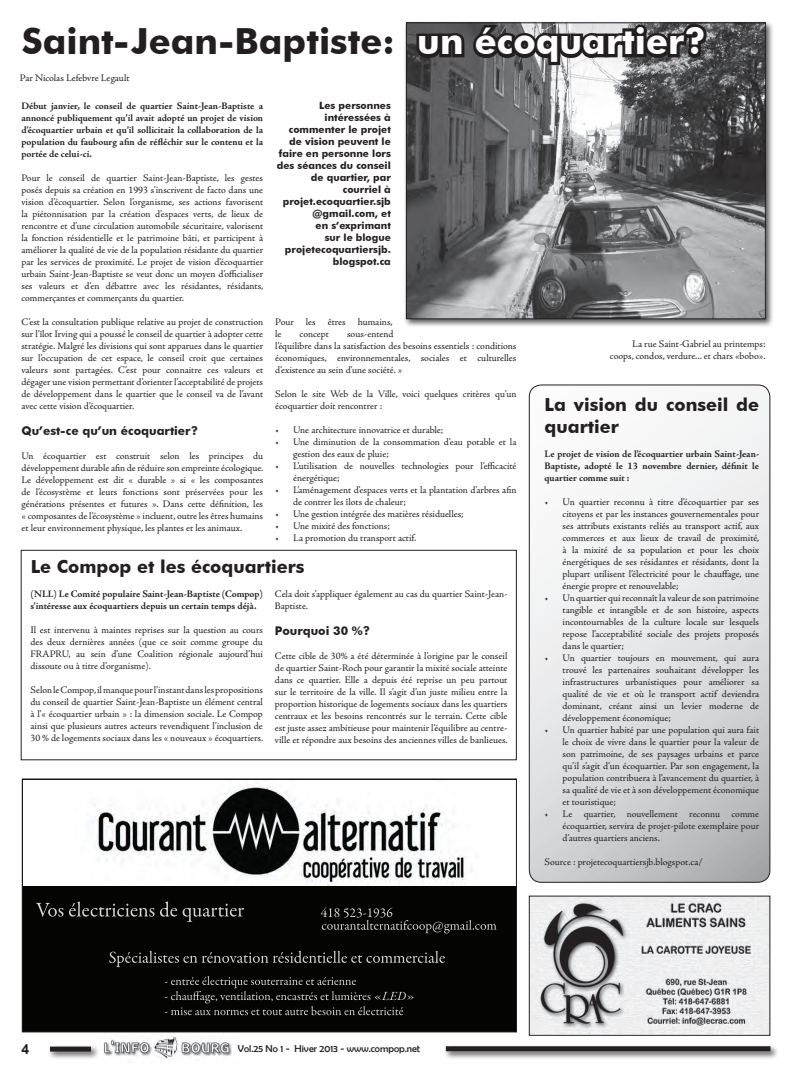
<style>
.page{position:relative;width:792px;height:1080px;background:#fff}
.page>*{position:absolute;margin:0;border:0;box-sizing:border-box;transform-origin:0 0}
.t1{font:700 36px "Futura BT";color:#231f20}
.t2{font:700 18px/21.6px "Futura BT";color:#231f20}
.t3{font:700 14px "Arial";color:#231f20}
.t4{font:700 12px "Futura BT";color:#231f20}
.t5{font:10px/12px "Adobe Jenson Pro";letter-spacing:-.005em;color:#231f20;text-align:justify}
.t6{font:700 10px/12px "Adobe Jenson Pro";letter-spacing:-.005em;color:#231f20;text-align:justify}
.t7{font:700 10px/12px "Futura BT";color:#231f20;text-align:right}
.t8{font:10px "Berlin Sans FB";color:#231f20}
.s1{color:#fff}
</style>
<div class="page">
<img style="left:103px;top:1036px;width:129px;height:24px">
<div style="left:444px;top:1044px;width:335px;height:16px;background:#231f20;opacity:.75"></div>
<div style="left:446px;top:1046px;width:325px;height:5px;background:#231f20"></div>
<div style="left:48px;top:1044px;width:52px;height:16px;background:#231f20;opacity:.75"></div>
<div style="left:50px;top:1047px;width:41px;height:5px;background:#231f20"></div>
<img style="left:91px;top:782px;width:381px;height:104px">
<img style="left:24px;top:886px;width:491px;height:144px">
<div style="left:22px;top:778px;width:495px;height:254px;border:1px solid #231f20"></div>
<img style="left:531px;top:898px;width:237px;height:135px">
<div style="left:529px;top:896px;width:241px;height:140px;border:1px solid #231f20"></div>
<svg style="left:529px;top:386px;width:241px;height:496px"></svg>
<div style="left:529px;top:384px;width:241px;height:499px;border:1px solid #231f20;border-radius:12px"></div>
<div style="left:21px;top:550px;width:496px;height:210px;border:1px solid #231f20"></div>
<div style="left:404px;top:20px;width:370px;height:308px;background:#231f20;opacity:.75"></div>
<img style="left:408px;top:24px;width:356px;height:293px">
<svg style="left:413px;top:20px;width:299px;height:52px;background:#5f5e5f"></svg>
<h1 class="t1" style="left:22px;top:20px;width:686px">Saint-Jean-Baptiste: <span class="s1">un écoquartier?</span></h1>
<p class="t5" style="left:20px;top:72px;width:111px">Par Nicolas Lefebvre Legault</p>
<p class="t6" style="left:21px;top:100px;width:243px">Début janvier, le conseil de quartier Saint-Jean-Baptiste a annoncé publiquement qu’il avait adopté un projet de vision d’écoquartier urbain et qu’il sollicitait la collaboration de la population du faubourg afin de réfléchir sur le contenu et la portée de celui-ci.</p>
<p class="t5" style="left:21px;top:172px;width:243px">Pour le conseil de quartier Saint-Jean-Baptiste, les gestes posés depuis sa création en 1993 s’inscrivent de facto dans une vision d’écoquartier. Selon l’organisme, ses actions favorisent la piétonnisation par la création d’espaces verts, de lieux de rencontre et d’une circulation automobile sécuritaire, valorisent la fonction résidentielle et le patrimoine bâti, et participent à améliorer la qualité de vie de la population résidante du quartier par les services de proximité. Le projet de vision d’écoquartier urbain Saint-Jean-Baptiste se veut donc un moyen d’officialiser ses valeurs et d’en débattre avec les résidantes, résidants, commerçantes et commerçants du quartier.</p>
<p class="t5" style="left:21px;top:316px;width:243px">C’est la consultation publique relative au projet de construction sur l’îlot Irving qui a poussé le conseil de quartier à adopter cette stratégie. Malgré les divisions qui sont apparues dans le quartier sur l’occupation de cet espace, le conseil croit que certaines valeurs sont partagées. C’est pour connaitre ces valeurs et dégager une vision permettant d’orienter l’acceptabilité de projets de développement dans le quartier que le conseil va de l’avant avec cette vision d’écoquartier.</p>
<p class="t4" style="left:21px;top:424px;width:178px">Qu’est-ce qu’un écoquartier?</p>
<p class="t5" style="left:21px;top:450px;width:244px">Un écoquartier est construit selon les principes du développement durable afin de réduire son empreinte écologique.<br>Le développement est dit « durable » si « les composantes de l’écosystème et leurs fonctions sont préservées pour les générations présentes et futures ». Dans cette définition, les « composantes de l’écosystème » incluent, outre les êtres humains et leur environnement physique, les plantes et les animaux.</p>
<p class="t7" style="left:277px;top:100px;width:116px">Les personnes intéressées à commenter le projet de vision peuvent le faire en personne lors des séances du conseil de quartier, par courriel à projet.ecoquartier.sjb @gmail.com, et<br>en s’exprimant<br>sur le blogue projetecoquartiersjb. blogspot.ca</p>
<p class="t5" style="left:275px;top:316px;width:119px">Pour les êtres humains, le</p>
<p class="t5" style="left:275px;top:328px;width:243px;text-align:left;text-indent:72px">sous-entend<br>l’équilibre dans la satisfaction des besoins essentiels : conditions économiques, environnementales, sociales et culturelles d’existence au sein d’une société. »</p>
<p class="t5" style="left:275px;top:388px;width:243px">Selon le site Web de la Ville, voici quelques critères qu’un écoquartier doit rencontrer :</p>
<p class="t5" style="left:275px;top:424px;width:170px">• Une architecture innovatrice et durable;</p>
<p class="t5" style="left:293px;top:436px;width:225px;text-indent:-18px">• Une diminution de la consommation d’eau potable et la gestion des eaux de pluie;</p>
<p class="t5" style="left:293px;top:460px;width:225px;text-indent:-18px">• L’utilisation de nouvelles technologies pour l’efficacité énergétique;</p>
<p class="t5" style="left:293px;top:484px;width:225px;text-indent:-18px">• L’aménagement d’espaces verts et la plantation d’arbres afin de contrer les îlots de chaleur;</p>
<p class="t5" style="left:275px;top:508px;width:190px">• Une gestion intégrée des matières résiduelles;</p>
<p class="t5" style="left:275px;top:520px;width:116px">• Une mixité des fonctions;</p>
<p class="t5" style="left:275px;top:532px;width:143px">• La promotion du transport actif.</p>
<p class="t5" style="left:300px;top:328px;width:31px">concept</p>
<h2 class="t2" style="left:31px;top:556px;width:275px">Le Compop et les écoquartiers</h2>
<p class="t6" style="left:30px;top:588px;width:234px">(NLL) Le Comité populaire Saint-Jean-Baptiste (Compop) s’intéresse aux écoquartiers depuis un certain temps déjà.</p>
<p class="t5" style="left:30px;top:624px;width:234px">Il est intervenu à maintes reprises sur la question au cours des deux dernières années (que ce soit comme groupe du FRAPRU, au sein d’une Coalition régionale aujourd’hui dissoute ou à titre d’organisme).</p>
<p class="t5" style="left:30px;top:684px;width:234px">Selon le Compop, il manque pour l’instant dans les propositions du conseil de quartier Saint-Jean-Baptiste un élément central à l’« écoquartier urbain » : la dimension sociale. Le Compop ainsi que plusieurs autres acteurs revendiquent l’inclusion de 30 % de logements sociaux dans les « nouveaux » écoquartiers.</p>
<p class="t5" style="left:275px;top:588px;width:234px">Cela doit s’appliquer également au cas du quartier Saint-Jean-<br>Baptiste.</p>
<p class="t4" style="left:275px;top:623px;width:97px">Pourquoi 30 %?</p>
<p class="t5" style="left:275px;top:650px;width:234px">Cette cible de 30% a été déterminée à l’origine par le conseil de quartier Saint-Roch pour garantir la mixité sociale atteinte dans ce quartier. Elle a depuis été reprise un peu partout sur le territoire de la ville. Il s’agit d’un juste milieu entre la proportion historique de logements sociaux dans les quartiers centraux et les besoins rencontrés sur le terrain. Cette cible est juste assez ambitieuse pour maintenir l’équilibre au centre&shy;ville et répondre aux besoins des anciennes villes de banlieues.</p>
<p class="t5" style="left:610px;top:338px;width:157px;text-align:right">La rue Saint-Gabriel au printemps: coops, condos, verdure... et chars «bobo».</p>
<h2 class="t2" style="left:545px;top:394px;width:216px">La vision du conseil de quartier</h2>
<p class="t6" style="left:545px;top:448px;width:216px">Le projet de vision de l’écoquartier urbain Saint-Jean-Baptiste, adopté le 13 novembre dernier, définit le quartier comme suit :</p>
<p class="t5" style="left:563px;top:496px;width:198px;text-indent:-18px">• Un quartier reconnu à titre d’écoquartier par ses citoyens et par les instances gouvernementales pour ses attributs existants reliés au transport actif, aux commerces et aux lieux de travail de proximité, à la mixité de sa population et pour les choix énergétiques de ses résidantes et résidants, dont la plupart utilisent l’électricité pour le chauffage, une énergie propre et renouvelable;</p>
<p class="t5" style="left:563px;top:592px;width:198px;text-indent:-18px">• Un quartier qui reconnaît la valeur de son patrimoine tangible et intangible et de son histoire, aspects incontournables de la culture locale sur lesquels repose l’acceptabilité sociale des projets proposés dans le quartier;</p>
<p class="t5" style="left:563px;top:652px;width:198px;text-indent:-18px">• Un quartier toujours en mouvement, qui aura trouvé les partenaires souhaitant développer les infrastructures urbanistiques pour améliorer sa qualité de vie et où le transport actif deviendra dominant, créant ainsi un levier moderne de développement économique;</p>
<p class="t5" style="left:563px;top:724px;width:198px;text-indent:-18px">• Un quartier habité par une population qui aura fait le choix de vivre dans le quartier pour la valeur de son patrimoine, de ses paysages urbains et parce qu’il s’agit d’un écoquartier. Par son engagement, la population contribuera à l’avancement du quartier, à sa qualité de vie et à son développement économique et touristique;</p>
<p class="t5" style="left:563px;top:808px;width:198px;text-indent:-18px">• Le quartier, nouvellement reconnu comme écoquartier, servira de projet-pilote exemplaire pour d’autres quartiers anciens.</p>
<p class="t5" style="left:545px;top:856px;width:160px">Source : projetecoquartiersjb.blogspot.ca/</p>
<h3 class="t3" style="left:22px;top:1041px;width:9px">4</h3>
<p class="t8" style="left:238px;top:1043px;width:184px">Vol.25 No 1 - Hiver 2013 - www.compop.net</p>
</div>
